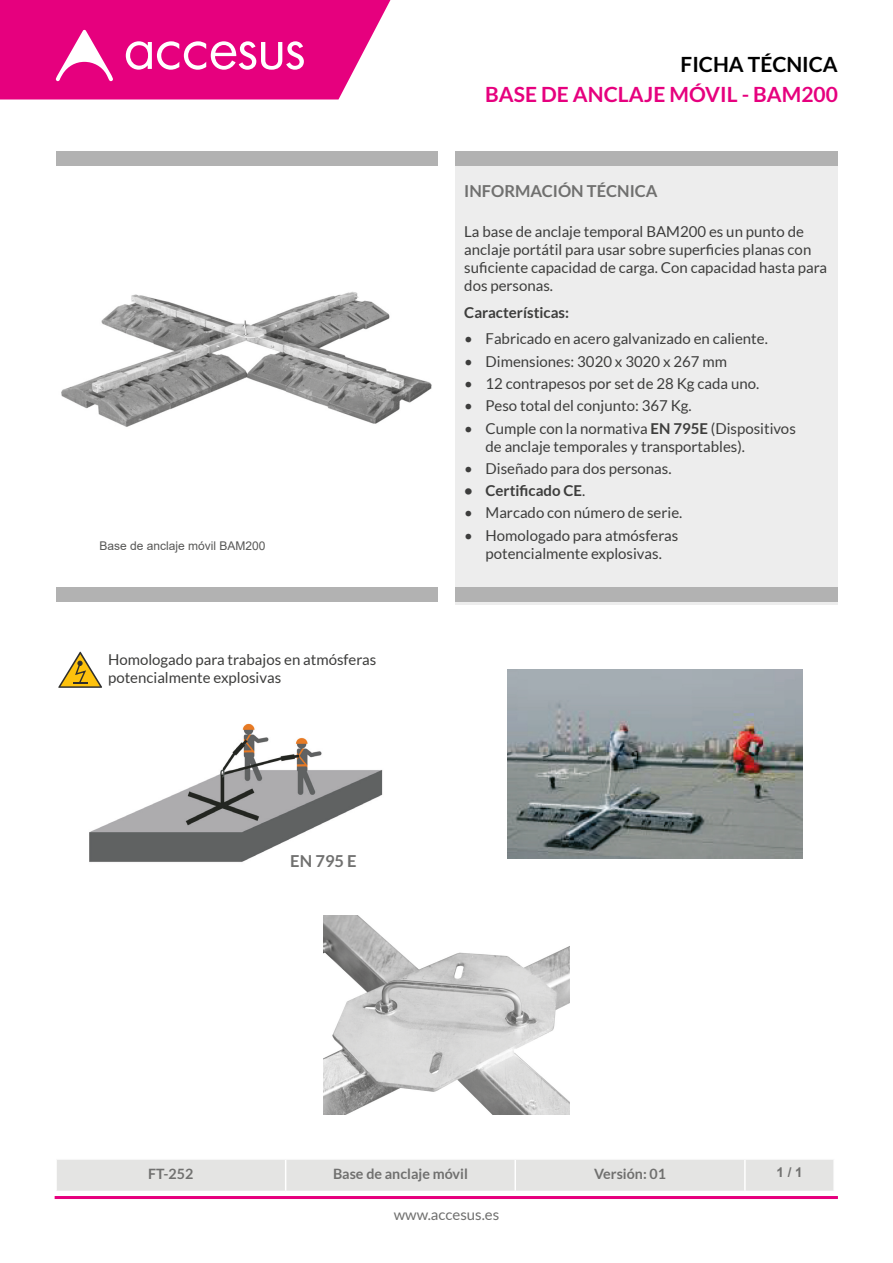
<style>
.page{position:relative;width:893px;height:1263px;background:#fff}
.page>*{position:absolute;margin:0;border:0;box-sizing:border-box;transform-origin:0 0}
.H2_14_LATO_BOLD{font:700 21px "Lato";color:#e6007e}
.H2_14_LATO_BOLD-2{font:700 21px "Lato";color:#000}
.H4_12_LATO_MAYUSCULA{font:700 16.5px "Lato";color:#70706f}
.Párrafo{font:15px/18px "Lato";color:#3d3d3c}
.Párrafo-2{font:700 15px "Lato";color:#3d3d3c}
.t1{font:15px "Lato";color:#70706f}
.TABLA_9_5_pts_lato_r{font:700 14.25px "Lato";color:#70706f}
.Texto_pie_de_pagina{font:700 13.5px "Arial";color:#70706f}
.t2{font:12px "Arial";color:#575756}
.s1{font-weight:700}
.s2{font-weight:400}
</style>
<div class="page">
<svg style="left:0;top:0;width:391px;height:99px;background:#e9238f"></svg>
<hr style="left:55px;top:1196px;width:783px;height:3px;background:#e6007e">
<div style="left:455px;top:166px;width:383px;height:438px;background:#ededed"></div>
<div style="left:455px;top:152px;width:383px;height:14px;background:#b2b2b2"></div>
<div style="left:56px;top:152px;width:381px;height:14px;background:#b2b2b2"></div>
<div style="left:455px;top:587px;width:383px;height:14px;background:#b2b2b2"></div>
<div style="left:56px;top:587px;width:381px;height:14px;background:#b2b2b2"></div>
<div style="left:57px;top:1160px;width:776px;height:31px;background:#e4e4e3"></div>
<hr style="left:285px;top:1160px;width:1px;height:31px;background:#fff">
<hr style="left:514px;top:1160px;width:2px;height:31px;background:#fff">
<hr style="left:744px;top:1160px;width:2px;height:31px;background:#fff">
<img style="left:507px;top:670px;width:295px;height:188px">
<img style="left:89px;top:723px;width:294px;height:139px">
<svg style="left:58px;top:651px;width:44px;height:37px"></svg>
<img style="left:323px;top:915px;width:247px;height:199px">
<img style="left:61px;top:292px;width:371px;height:135px">
<p class="t2" style="left:99px;top:538px;width:168px">Base de anclaje móvil BAM200</p>
<p class="Párrafo" style="left:108px;top:650px;width:270px">Homologado para trabajos en atmósferas potencialmente explosivas</p>
<p class="H4_12_LATO_MAYUSCULA" style="left:290px;top:852px;width:68px">EN 795 E</p>
<p class="H2_14_LATO_BOLD-2" style="left:680px;top:52px;width:159px">FICHA TÉCNICA</p>
<p class="H2_14_LATO_BOLD" style="left:485px;top:83px;width:354px">BASE DE ANCLAJE MÓVIL - BAM200</p>
<p class="H4_12_LATO_MAYUSCULA" style="left:464px;top:182px;width:195px">INFORMACIÓN TÉCNICA</p>
<p class="Párrafo" style="left:464px;top:223px;width:364px">La base de anclaje temporal BAM200 es un punto de anclaje portátil para usar sobre superficies planas con suficiente capacidad de carga. Con capacidad hasta para dos personas.</p>
<p class="Párrafo-2" style="left:464px;top:304px;width:106px">Características:</p>
<p class="Párrafo" style="left:464px;top:330px;width:305px">• Fabricado en acero galvanizado en caliente.</p>
<p class="Párrafo" style="left:464px;top:352px;width:264px">• Dimensiones: 3020 x 3020 x 267 mm</p>
<p class="Párrafo" style="left:464px;top:374px;width:296px">• 12 contrapesos por set de 28 Kg cada uno.</p>
<p class="Párrafo" style="left:464px;top:397px;width:229px">• Peso total del conjunto: 367 Kg.</p>
<p class="Párrafo" style="left:486px;top:419px;width:312px;text-indent:-21px">• Cumple con la normativa <span class="s1">EN 795E</span> (Dispositivos de anclaje temporales y transportables).</p>
<p class="Párrafo" style="left:464px;top:459px;width:209px">• Diseñado para dos personas.</p>
<p class="Párrafo-2" style="left:464px;top:482px;width:123px">• Certificado CE<span class="s2">.</span></p>
<p class="Párrafo" style="left:464px;top:504px;width:220px">• Marcado con número de serie.</p>
<p class="Párrafo" style="left:464px;top:526px;width:215px;text-align:center">• Homologado para atmósferas potencialmente explosivas.</p>
<p class="TABLA_9_5_pts_lato_r" style="left:148px;top:1165px;width:47px">FT-252</p>
<p class="TABLA_9_5_pts_lato_r" style="left:333px;top:1165px;width:136px">Base de anclaje móvil</p>
<p class="TABLA_9_5_pts_lato_r" style="left:594px;top:1165px;width:74px">Versión: 01</p>
<p class="Texto_pie_de_pagina" style="left:776px;top:1163px;width:28px">1 / 1</p>
<p class="t1" style="left:394px;top:1206px;width:107px">www.accesus.es</p>
</div>
